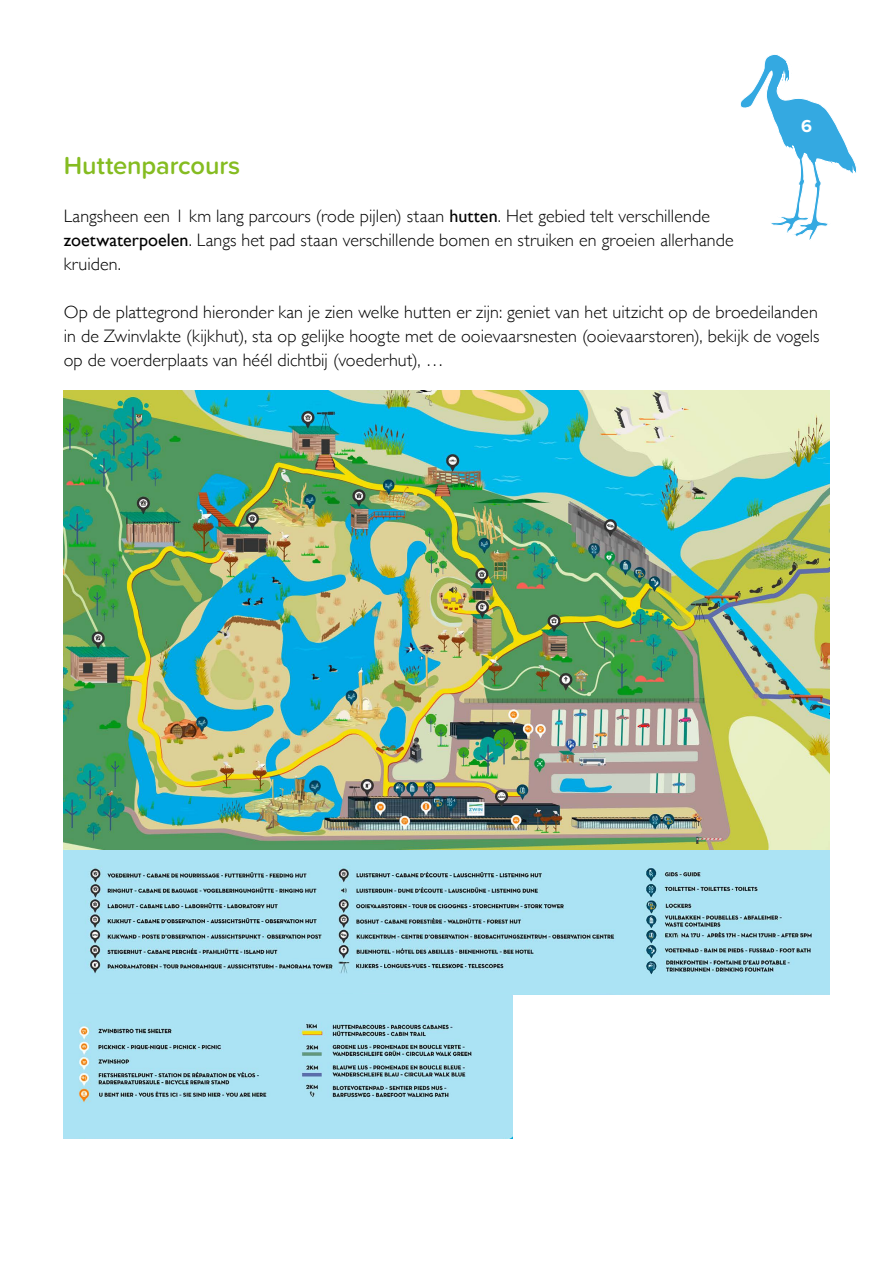
<style>
.page{position:relative;width:893px;height:1263px;background:#fff}
.page>*{position:absolute;margin:0;border:0;box-sizing:border-box;transform-origin:0 0}
.t1{font:600 25.5px "Proxima Soft";letter-spacing:-.005em;color:#85bc21}
.t2{font:300 18px/24px "Gill Sans";letter-spacing:.005em;color:#000}
.t3{font:700 18px "Proxima Soft";color:#fff}
.s1{font-weight:400}
</style>
<div class="page">
<svg style="left:740px;top:54px;width:117px;height:186px"></svg>
<img style="left:64px;top:390px;width:765px;height:604px">
<img style="left:64px;top:994px;width:448px;height:144px">
<p class="t3" style="left:801px;top:113px;width:12px">6</p>
<h1 class="t1" style="left:64px;top:146px;width:178px">Huttenparcours</h1>
<p class="t2" style="left:64px;top:203px;width:671px">Langsheen een 1 km lang parcours (rode pijlen) staan <span class="s1">hutten</span>. Het gebied telt verschillende <span class="s1">zoetwaterpoelen</span>. Langs het pad staan verschillende bomen en struiken en groeien allerhande kruiden.</p>
<p class="t2" style="left:64px;top:299px;width:757px;text-align:justify">Op de plattegrond hieronder kan je zien welke hutten er zijn: geniet van het uitzicht op de broedeilanden in de Zwinvlakte (kijkhut), sta op gelijke hoogte met de ooievaarsnesten (ooievaarstoren), bekijk de vogels op de voerderplaats van héél dichtbij (voederhut), …</p>
</div>
